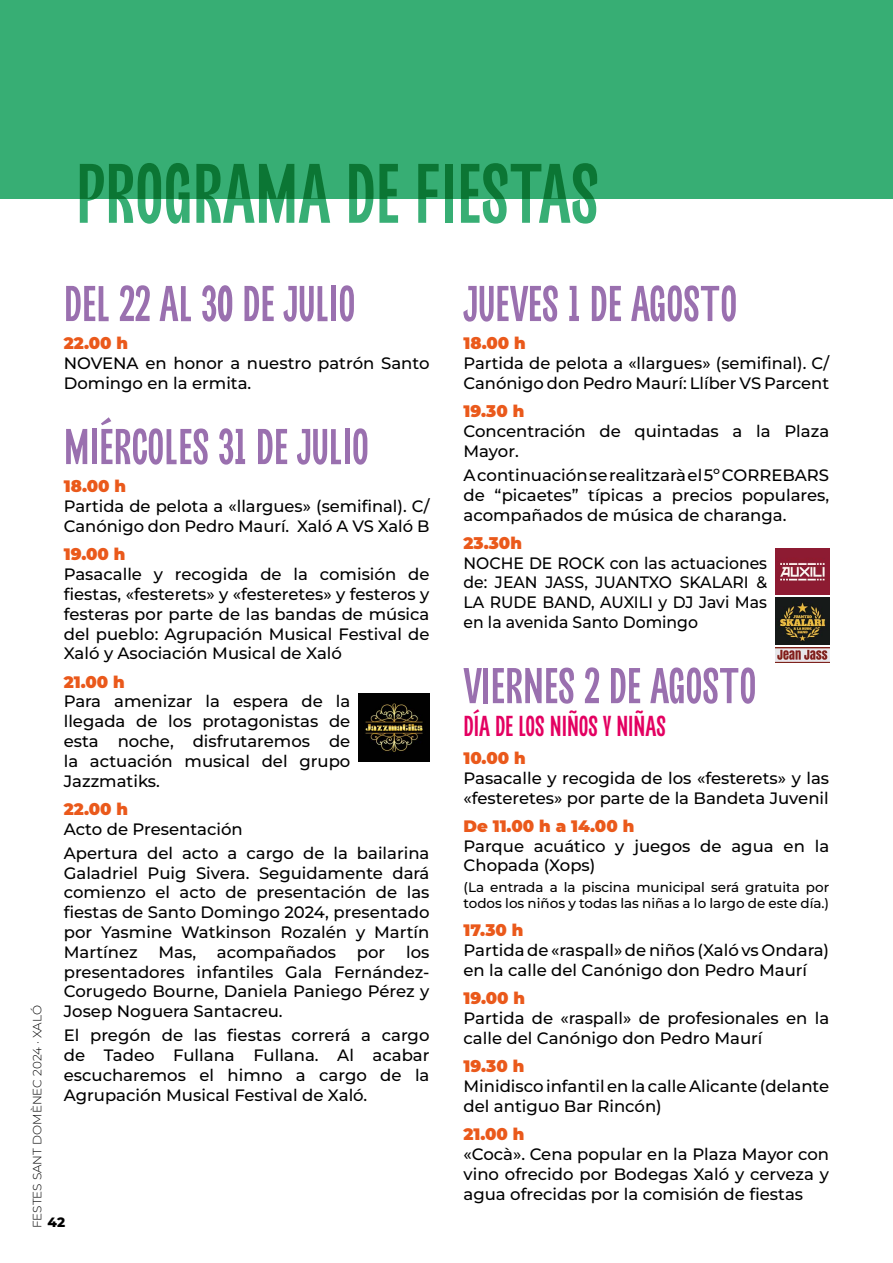
<style>
.page{position:relative;width:893px;height:1263px;background:#fff}
.page>*{position:absolute;margin:0;border:0;box-sizing:border-box;transform-origin:0 0}
.t1{font:condensed 93px "Barosans";color:#37ae74}
.t2{font:condensed 55.5px "Barosans";color:#9a70af}
.t3{font:condensed 31.5px "Barosans";color:#e30061}
.t4{font:100 16.5px/19.8px "Montserrat";color:#000}
.t5{font:100 16.5px/19.8px "Montserrat";color:#000;text-align:justify;scale:.95 1}
.t6{font:900 16.5px "Montserrat";color:#ea591b}
.t7{font:100 13.5px/16.2px "Montserrat";color:#000}
.t8{font:300 12px "Montserrat";color:#000}
</style>
<div class="page">
<div style="left:0;top:0;width:893px;height:199px;background:#37ae74"></div>
<img style="left:359px;top:693px;width:70px;height:69px">
<img style="left:776px;top:597px;width:53px;height:48px">
<img style="left:776px;top:549px;width:53px;height:45px">
<img style="left:776px;top:647px;width:53px;height:15px">
<h1 class="t1" style="left:76px;top:142px;width:525px">PROGRAMA DE FIESTAS</h1>
<h2 class="t2" style="left:64px;top:273px;width:293px">DEL 22 AL 30 DE JULIO</h2>
<p class="t6" style="left:64px;top:331px;width:66px">22.00 h</p>
<p class="t4" style="left:64px;top:353px;width:367px">NOVENA en honor a nuestro patrón Santo<br>Domingo en la ermita.</p>
<h2 class="t2" style="left:64px;top:416px;width:307px">MIÉRCOLES 31 DE JULIO</h2>
<p class="t6" style="left:64px;top:474px;width:64px">18.00 h</p>
<p class="t4" style="left:64px;top:496px;width:367px">Partida de pelota a «llargues» (semifinal). C/<br>Canónigo don Pedro Maurí. Xaló A VS Xaló B</p>
<p class="t6" style="left:64px;top:542px;width:63px">19.00 h</p>
<p class="t4" style="left:64px;top:564px;width:367px;text-align:justify">Pasacalle y recogida de la comisión de fiestas, «festerets» y «festeretes» y festeros y festeras por parte de las bandas de música del pueblo: Agrupación Musical Festival de Xaló y Asociación Musical de Xaló</p>
<p class="t6" style="left:64px;top:669px;width:63px">21.00 h</p>
<p class="t4" style="left:64px;top:691px;width:288px;text-align:justify">Para amenizar la espera de la llegada de los protagonistas de esta noche, disfrutaremos de la actuación musical del grupo Jazzmatiks.</p>
<p class="t6" style="left:64px;top:797px;width:66px">22.00 h</p>
<p class="t4" style="left:64px;top:816px;width:367px;line-height:24px">Acto de Presentación<br>Apertura del acto a cargo de la bailarina</p>
<p class="t4" style="left:64px;top:862px;width:367px;text-align:justify">Galadriel Puig Sivera. Seguidamente dará comienzo el acto de presentación de las fiestas de Santo Domingo 2024, presentado por Yasmine Watkinson Rozalén y Martín Martínez</p>
<p class="t4" style="left:64px;top:941px;width:367px;text-align:justify;text-indent:342px">los presentadores infantiles Gala Fernández-Corugedo Bourne, Daniela Paniego Pérez y Josep Noguera Santacreu.</p>
<p class="t4" style="left:64px;top:1025px;width:367px;text-align:justify">El pregón de las fiestas correrá a cargo de Tadeo Fullana Fullana. Al acabar escucharemos el himno a cargo de la Agrupación Musical Festival de Xaló.</p>
<p class="t4" style="left:158px;top:941px;width:39px">Mas,</p>
<p class="t4" style="left:217px;top:941px;width:121px">acompañados</p>
<p class="t4" style="left:357px;top:941px;width:30px">por</p>
<p class="t8" style="left:29px;top:1228px;width:224px;rotate:-90deg">FESTES SANT DOMÈNEC 2024 · XALÓ</p>
<p class="t7" style="left:48px;top:1214px;width:19px">42</p>
<h2 class="t2" style="left:463px;top:273px;width:275px">JUEVES 1 DE AGOSTO</h2>
<p class="t6" style="left:463px;top:331px;width:64px">18.00 h</p>
<p class="t4" style="left:463px;top:353px;width:367px">Partida de pelota a «llargues» (semifinal). C/<br>Canónigo don Pedro Maurí: Llíber VS Parcent</p>
<p class="t6" style="left:463px;top:399px;width:62px">19.30 h</p>
<p class="t4" style="left:463px;top:421px;width:367px">Concentración de quintadas a la Plaza<br>Mayor.</p>
<p class="t4" style="left:463px;top:465px;width:367px;text-align:justify">A continuación se realitzarà el 5º CORREBARS de “picaetes” típicas a precios populares, acompañados de música de charanga.</p>
<p class="t6" style="left:463px;top:531px;width:60px">23.30h</p>
<p class="t5" style="left:463px;top:552px;width:321px">NOCHE DE ROCK con las actuaciones de: JEAN JASS, JUANTXO SKALARI &amp; LA RUDE BAND, AUXILI y DJ Javi Mas en la avenida Santo Domingo</p>
<h2 class="t2" style="left:463px;top:655px;width:294px">VIERNES 2 DE AGOSTO</h2>
<h3 class="t3" style="left:463px;top:708px;width:204px">DÍA DE LOS NIÑOS Y NIÑAS</h3>
<p class="t6" style="left:463px;top:746px;width:64px">10.00 h</p>
<p class="t4" style="left:463px;top:768px;width:367px">Pasacalle y recogida de los «festerets» y las «festeretes» por parte de la Bandeta Juvenil</p>
<p class="t6" style="left:463px;top:814px;width:172px">De 11.00 h a 14.00 h</p>
<p class="t4" style="left:463px;top:835px;width:367px">Parque acuático y juegos de agua en la<br>Chopada (Xops)</p>
<p class="t7" style="left:463px;top:879px;width:367px">(La entrada a la piscina municipal será gratuita por todos los niños y todas las niñas a lo largo de este día.)</p>
<p class="t6" style="left:463px;top:918px;width:62px">17.30 h</p>
<p class="t4" style="left:463px;top:940px;width:367px">Partida de «raspall» de niños (Xaló vs Ondara) en la calle del Canónigo don Pedro Maurí</p>
<p class="t6" style="left:463px;top:986px;width:63px">19.00 h</p>
<p class="t4" style="left:463px;top:1008px;width:367px">Partida de «raspall» de profesionales en la calle del Canónigo don Pedro Maurí</p>
<p class="t6" style="left:463px;top:1054px;width:62px">19.30 h</p>
<p class="t4" style="left:463px;top:1076px;width:367px">Minidisco infantil en la calle Alicante (delante del antiguo Bar Rincón)</p>
<p class="t6" style="left:463px;top:1122px;width:63px">21.00 h</p>
<p class="t4" style="left:463px;top:1144px;width:367px;text-align:justify">«Cocà». Cena popular en la Plaza Mayor con vino ofrecido por Bodegas Xaló y cerveza y agua ofrecidas por la comisión de fiestas</p>
</div>
